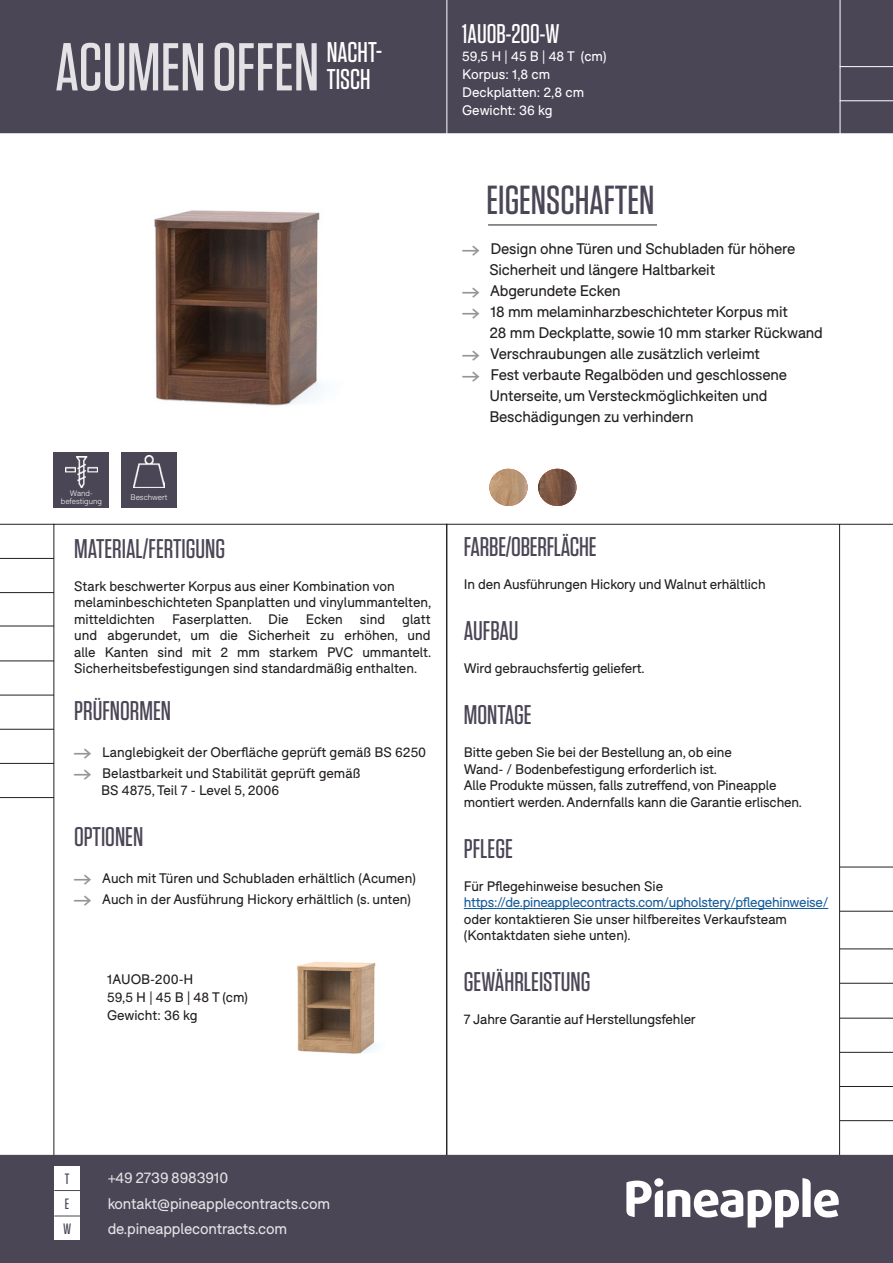
<style>
.page{position:relative;width:893px;height:1263px;background:#fff}
.page>*{position:absolute;margin:0;border:0;box-sizing:border-box;transform-origin:0 0}
.t1{font:500 67.5px "Tungsten";color:#fff}
.t2{font:500 40.5px "Tungsten";color:#4b4656}
.body_1_BLACK{font:500 28.5px "Tungsten";color:#fff}
.t3{font:500 27px "Tungsten";color:#4b4656}
.t4{font:500 27px "Tungsten";color:#fff}
.t5{font:15px/21px "F37 Bolton";letter-spacing:-.01em;color:#231f20}
.t6{font:15px "F37 Bolton";letter-spacing:-.01em;color:#fff}
.t7{font:500 15px "Tungsten";color:#4b4656}
.t8{font:13.5px/16.5px "F37 Bolton";color:#231f20;text-align:justify}
.t9{font:13.5px "F37 Bolton";letter-spacing:-.02em;color:#175d9e}
.t10{font:13.5px "F37 Bolton";color:#fff}
.t11{font:300 7.8px "F37 Bolton";color:#fff}
.s1{font-family:"Pinearrow";font-size:15px;color:#939598}
.s2{font-family:"Pinearrow";color:#939598}
</style>
<div class="page">
<img style="left:538px;top:469px;width:38px;height:37px">
<img style="left:489px;top:469px;width:39px;height:37px">
<div style="left:1px;top:1px;width:891px;height:131px;background:#4b4656"></div>
<div style="left:0;top:0;width:893px;height:133px;border:2px solid #4b4656"></div>
<div style="left:1px;top:1155px;width:891px;height:107px;background:#4b4656"></div>
<div style="left:0;top:1155px;width:893px;height:108px;border:2px solid #4b4656"></div>
<hr style="left:840px;top:867px;width:53px;height:1px;background:#231f20">
<hr style="left:464px;top:908px;width:364px;height:1px;background:#175d9e">
<svg style="left:626px;top:1178px;width:213px;height:49px"></svg>
<div style="left:654px;top:1178px;width:9px;height:9px;background:#fff;border-radius:50%"></div>
<div style="left:54px;top:1165px;width:26px;height:25px;background:#fff"></div>
<div style="left:54px;top:1190px;width:26px;height:25px;background:#fff"></div>
<svg style="left:54px;top:1190px;width:26px;height:1px"></svg>
<hr style="left:840px;top:524px;width:53px;height:1px;background:#231f20">
<hr style="left:488px;top:225px;width:169px;height:1px;background:#231f20">
<hr style="left:840px;top:0;width:1px;height:135px;background:#fff">
<hr style="left:840px;top:66px;width:53px;height:1px;background:#fff">
<hr style="left:840px;top:100px;width:53px;height:1px;background:#fff">
<hr style="left:446px;top:0;width:1px;height:134px;background:#fff">
<hr style="left:0;top:592px;width:54px;height:1px;background:#231f20">
<hr style="left:0;top:729px;width:54px;height:1px;background:#231f20">
<hr style="left:0;top:660px;width:54px;height:1px;background:#231f20">
<hr style="left:0;top:524px;width:54px;height:1px;background:#231f20">
<hr style="left:0;top:797px;width:54px;height:1px;background:#231f20">
<hr style="left:0;top:763px;width:54px;height:1px;background:#231f20">
<hr style="left:0;top:695px;width:54px;height:1px;background:#231f20">
<hr style="left:0;top:558px;width:54px;height:1px;background:#231f20">
<hr style="left:0;top:626px;width:54px;height:1px;background:#231f20">
<div style="left:54px;top:1215px;width:26px;height:25px;background:#fff"></div>
<svg style="left:54px;top:1215px;width:26px;height:1px"></svg>
<img style="left:297px;top:962px;width:79px;height:92px">
<hr style="left:840px;top:1086px;width:53px;height:1px;background:#231f20">
<hr style="left:840px;top:1018px;width:53px;height:1px;background:#231f20">
<hr style="left:840px;top:1120px;width:53px;height:1px;background:#231f20">
<hr style="left:840px;top:1052px;width:53px;height:1px;background:#231f20">
<hr style="left:840px;top:983px;width:53px;height:1px;background:#231f20">
<hr style="left:840px;top:948px;width:53px;height:1px;background:#231f20">
<hr style="left:840px;top:911px;width:53px;height:1px;background:#231f20">
<img style="left:154px;top:210px;width:169px;height:196px">
<div style="left:53px;top:452px;width:56px;height:55px;background:#4b4656"></div>
<img style="left:65px;top:457px;width:32px;height:30px">
<div style="left:121px;top:452px;width:56px;height:55px;background:#4b4656"></div>
<img style="left:134px;top:456px;width:30px;height:31px">
<h1 class="t1" style="left:55px;top:32px;width:266px">ACUMEN OFFEN</h1>
<p class="body_1_BLACK" style="left:327px;top:38px;width:57px">NACHT-</p>
<p class="body_1_BLACK" style="left:327px;top:65px;width:45px">TISCH</p>
<p class="t11" style="left:70px;top:488px;width:24px">Wand-</p>
<p class="t11" style="left:61px;top:496px;width:43px">befestigung</p>
<p class="t11" style="left:131px;top:493px;width:38px">Beschwert</p>
<p class="t3" style="left:74px;top:534px;width:152px">MATERIAL/FERTIGUNG</p>
<p class="t8" style="left:74px;top:578px;width:322px">Stark beschwerter Korpus aus einer Kombination von</p>
<p class="t8" style="left:74px;top:594px;width:359px">melaminbeschichteten Spanplatten und vinylummantelten,</p>
<p class="t8" style="left:74px;top:611px;width:82px">mitteldichten</p>
<p class="t8" style="left:172px;top:611px;width:118px">Faserplatten. Die</p>
<p class="t8" style="left:306px;top:611px;width:39px">Ecken</p>
<p class="t8" style="left:360px;top:611px;width:27px">sind</p>
<p class="t8" style="left:74px;top:611px;width:359px;text-indent:328px">glatt und abgerundet, um die Sicherheit zu erhöhen, und alle Kanten sind mit 2 mm starkem PVC ummantelt.<br>Sicherheitsbefestigungen sind standardmäßig enthalten.</p>
<p class="t3" style="left:74px;top:696px;width:98px">PRÜFNORMEN</p>
<p class="t8" style="left:74px;top:744px;width:354px"><span class="s1">A</span> Langlebigkeit der Oberfläche geprüft gemäß BS 6250</p>
<p class="t8" style="left:101px;top:765px;width:261px;text-indent:-27px"><span class="s1">A</span> Belastbarkeit und Stabilität geprüft gemäß<br>BS 4875, Teil 7 - Level 5, 2006</p>
<p class="t3" style="left:74px;top:822px;width:71px">OPTIONEN</p>
<p class="t8" style="left:74px;top:870px;width:343px"><span class="s1">A</span> Auch mit Türen und Schubladen erhältlich (Acumen)</p>
<p class="t8" style="left:74px;top:891px;width:338px"><span class="s1">A</span> Auch in der Ausführung Hickory erhältlich (s. unten)</p>
<p class="t8" style="left:107px;top:971px;width:88px">1AUOB-200-H</p>
<p class="t8" style="left:107px;top:989px;width:142px">59,5 H | 45 B | 48 T (cm)</p>
<p class="t8" style="left:107px;top:1007px;width:92px">Gewicht: 36 kg</p>
<p class="t4" style="left:462px;top:20px;width:99px">1AUOB-200-W</p>
<p class="t10" style="left:462px;top:48px;width:146px">59,5 H | 45 B | 48 T (cm)</p>
<p class="t10" style="left:462px;top:66px;width:89px">Korpus: 1,8 cm</p>
<p class="t10" style="left:462px;top:84px;width:123px">Deckplatten: 2,8 cm</p>
<p class="t10" style="left:462px;top:102px;width:92px">Gewicht: 36 kg</p>
<p class="t2" style="left:487px;top:178px;width:169px">EIGENSCHAFTEN</p>
<p class="t5" style="left:489px;top:238px;width:308px;text-indent:-27px"><span class="s2">A</span> Design ohne Türen und Schubladen für höhere<br>Sicherheit und längere Haltbarkeit</p>
<p class="t5" style="left:462px;top:280px;width:160px"><span class="s2">A</span> Abgerundete Ecken</p>
<p class="t5" style="left:489px;top:301px;width:335px;text-indent:-27px"><span class="s2">A</span> 18 mm melaminharzbeschichteter Korpus mit<br>28 mm Deckplatte, sowie 10 mm starker Rückwand</p>
<p class="t5" style="left:462px;top:343px;width:299px"><span class="s2">A</span> Verschraubungen alle zusätzlich verleimt</p>
<p class="t5" style="left:489px;top:364px;width:299px;text-indent:-27px"><span class="s2">A</span> Fest verbaute Regalböden und geschlossene<br>Unterseite, um Versteckmöglichkeiten und<br>Beschädigungen zu verhindern</p>
<p class="t3" style="left:464px;top:533px;width:134px">FARBE/OBERFLÄCHE</p>
<p class="t8" style="left:464px;top:576px;width:303px">In den Ausführungen Hickory und Walnut erhältlich</p>
<p class="t3" style="left:464px;top:617px;width:56px">AUFBAU</p>
<p class="t8" style="left:464px;top:660px;width:182px">Wird gebrauchsfertig geliefert.</p>
<p class="t3" style="left:464px;top:701px;width:69px">MONTAGE</p>
<p class="t8" style="left:464px;top:744px;width:269px">Bitte geben Sie bei der Bestellung an, ob eine</p>
<p class="t8" style="left:464px;top:761px;width:255px">Wand- / Bodenbefestigung erforderlich ist.</p>
<p class="t8" style="left:464px;top:777px;width:314px">Alle Produkte müssen, falls zutreffend, von Pineapple</p>
<p class="t8" style="left:464px;top:794px;width:340px">montiert werden. Andernfalls kann die Garantie erlischen.</p>
<p class="t3" style="left:464px;top:834px;width:51px">PFLEGE</p>
<p class="t8" style="left:464px;top:878px;width:201px">Für Pflegehinweise besuchen Sie</p>
<p class="t9" style="left:464px;top:894px;width:366px">https://de.pineapplecontracts.com/upholstery/pflegehinweise/</p>
<p class="t8" style="left:464px;top:911px;width:325px">oder kontaktieren Sie unser hilfbereites Verkaufsteam</p>
<p class="t8" style="left:464px;top:927px;width:168px">(Kontaktdaten siehe unten).</p>
<p class="t3" style="left:464px;top:968px;width:128px">GEWÄHRLEISTUNG</p>
<p class="t8" style="left:464px;top:1011px;width:233px">7 Jahre Garantie auf Herstellungsfehler</p>
<p class="t7" style="left:65px;top:1171px;width:6px">T</p>
<p class="t6" style="left:107px;top:1169px;width:122px">+49 2739 8983910</p>
<p class="t7" style="left:65px;top:1196px;width:6px">E</p>
<p class="t6" style="left:107px;top:1194px;width:224px">kontakt@pineapplecontracts.com</p>
<p class="t7" style="left:63px;top:1221px;width:10px">W</p>
<p class="t6" style="left:107px;top:1220px;width:181px">de.pineapplecontracts.com</p>
</div>
